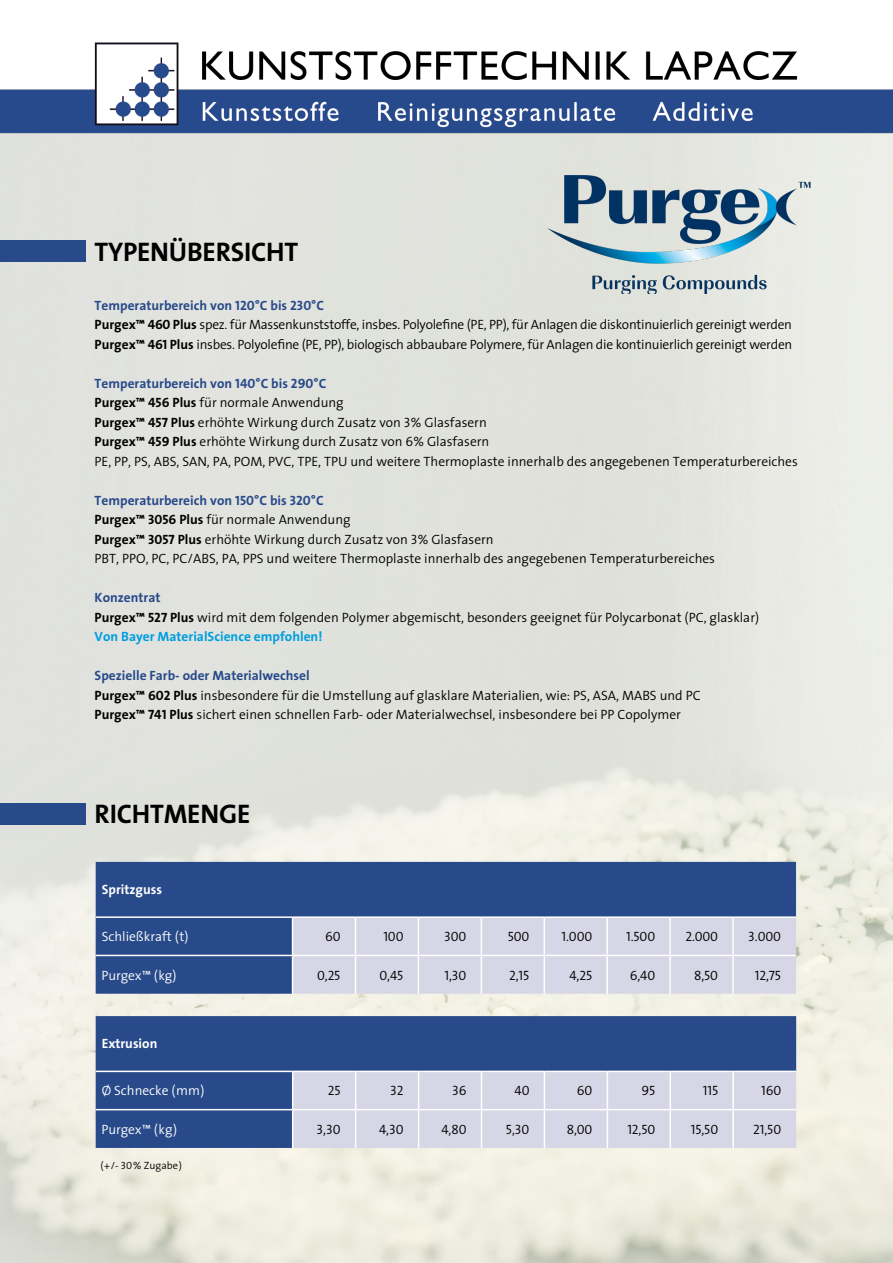
<style>
.page{position:relative;width:893px;height:1263px;background:#fff}
.page>*{position:absolute;margin:0;border:0;box-sizing:border-box;transform-origin:0 0}
.t1{font:700 27px "The Sans";letter-spacing:-.01em;color:#000}
.t2{font:300 13.5px/19.5px "The Sans";color:#000}
.t3{font:300 13.5px/19.5px "The Sans";letter-spacing:-.02em;color:#000}
.t4{font:13.5px "The Sans Semi Light Caps";letter-spacing:-.01em;color:#000}
.t5{font:300 13.5px "The Sans";color:#fff}
.t6{font:700 13.5px "The Sans";color:#fff}
.t7{font:300 10.5px "The Sans";color:#000}
.s1{font-weight:700;color:#284a8a}
.s2{font-family:"The Sans Bold Caps";font-weight:400;color:#284a8a}
.s3{font-weight:700}
.s4{font-family:"The Sans Bold Caps";font-weight:400}
.s5{font-family:"The Sans Semi Light Caps";font-weight:400}
.s6{font-weight:700;color:#009ee0}
</style>
<div class="page">
<img style="left:0;top:150px;width:893px;height:1113px">
<div style="left:0;top:240px;width:85px;height:22px;background:#284a8a"></div>
<div style="left:96px;top:862px;width:700px;height:132px;background:#284a8a"></div>
<div style="left:293px;top:918px;width:503px;height:76px;background:#d6d6e6"></div>
<hr style="left:96px;top:916px;width:197px;height:2px;background:#fff">
<hr style="left:293px;top:916px;width:62px;height:2px;background:#fff">
<hr style="left:292px;top:918px;width:1px;height:37px;background:#fff">
<hr style="left:355px;top:916px;width:63px;height:2px;background:#fff">
<hr style="left:355px;top:918px;width:1px;height:37px;background:#fff">
<hr style="left:418px;top:916px;width:63px;height:2px;background:#fff">
<hr style="left:418px;top:918px;width:1px;height:37px;background:#fff">
<hr style="left:481px;top:916px;width:63px;height:2px;background:#fff">
<hr style="left:481px;top:918px;width:1px;height:37px;background:#fff">
<hr style="left:544px;top:916px;width:63px;height:2px;background:#fff">
<hr style="left:544px;top:918px;width:1px;height:37px;background:#fff">
<hr style="left:607px;top:916px;width:63px;height:2px;background:#fff">
<hr style="left:606px;top:918px;width:2px;height:37px;background:#fff">
<hr style="left:670px;top:916px;width:63px;height:2px;background:#fff">
<hr style="left:669px;top:918px;width:2px;height:37px;background:#fff">
<hr style="left:733px;top:916px;width:63px;height:2px;background:#fff">
<hr style="left:732px;top:918px;width:2px;height:37px;background:#fff">
<hr style="left:96px;top:955px;width:197px;height:1px;background:#fff">
<hr style="left:293px;top:955px;width:62px;height:1px;background:#fff">
<hr style="left:292px;top:956px;width:1px;height:38px;background:#fff">
<hr style="left:355px;top:955px;width:63px;height:1px;background:#fff">
<hr style="left:355px;top:956px;width:1px;height:38px;background:#fff">
<hr style="left:418px;top:955px;width:63px;height:1px;background:#fff">
<hr style="left:418px;top:956px;width:1px;height:38px;background:#fff">
<hr style="left:481px;top:955px;width:63px;height:1px;background:#fff">
<hr style="left:481px;top:956px;width:1px;height:38px;background:#fff">
<hr style="left:544px;top:955px;width:63px;height:1px;background:#fff">
<hr style="left:544px;top:956px;width:1px;height:38px;background:#fff">
<hr style="left:607px;top:955px;width:63px;height:1px;background:#fff">
<hr style="left:606px;top:956px;width:2px;height:38px;background:#fff">
<hr style="left:670px;top:955px;width:63px;height:1px;background:#fff">
<hr style="left:669px;top:956px;width:2px;height:38px;background:#fff">
<hr style="left:733px;top:955px;width:63px;height:1px;background:#fff">
<hr style="left:732px;top:956px;width:2px;height:38px;background:#fff">
<div style="left:96px;top:1016px;width:700px;height:132px;background:#284a8a"></div>
<div style="left:293px;top:1072px;width:503px;height:76px;background:#d6d6e6"></div>
<hr style="left:96px;top:1071px;width:197px;height:1px;background:#fff">
<hr style="left:293px;top:1071px;width:63px;height:1px;background:#fff">
<hr style="left:292px;top:1072px;width:1px;height:37px;background:#fff">
<hr style="left:356px;top:1071px;width:63px;height:1px;background:#fff">
<hr style="left:355px;top:1072px;width:1px;height:37px;background:#fff">
<hr style="left:419px;top:1071px;width:62px;height:1px;background:#fff">
<hr style="left:418px;top:1072px;width:1px;height:37px;background:#fff">
<hr style="left:481px;top:1071px;width:63px;height:1px;background:#fff">
<hr style="left:481px;top:1072px;width:1px;height:37px;background:#fff">
<hr style="left:544px;top:1071px;width:63px;height:1px;background:#fff">
<hr style="left:544px;top:1072px;width:1px;height:37px;background:#fff">
<hr style="left:607px;top:1071px;width:63px;height:1px;background:#fff">
<hr style="left:607px;top:1072px;width:1px;height:37px;background:#fff">
<hr style="left:670px;top:1071px;width:63px;height:1px;background:#fff">
<hr style="left:670px;top:1072px;width:1px;height:37px;background:#fff">
<hr style="left:733px;top:1071px;width:63px;height:1px;background:#fff">
<hr style="left:732px;top:1072px;width:2px;height:37px;background:#fff">
<hr style="left:96px;top:1109px;width:197px;height:1px;background:#fff">
<hr style="left:293px;top:1109px;width:63px;height:1px;background:#fff">
<hr style="left:292px;top:1110px;width:1px;height:38px;background:#fff">
<hr style="left:356px;top:1109px;width:63px;height:1px;background:#fff">
<hr style="left:355px;top:1110px;width:1px;height:38px;background:#fff">
<hr style="left:419px;top:1109px;width:62px;height:1px;background:#fff">
<hr style="left:418px;top:1110px;width:1px;height:38px;background:#fff">
<hr style="left:481px;top:1109px;width:63px;height:1px;background:#fff">
<hr style="left:481px;top:1110px;width:1px;height:38px;background:#fff">
<hr style="left:544px;top:1109px;width:63px;height:1px;background:#fff">
<hr style="left:544px;top:1110px;width:1px;height:38px;background:#fff">
<hr style="left:607px;top:1109px;width:63px;height:1px;background:#fff">
<hr style="left:607px;top:1110px;width:1px;height:38px;background:#fff">
<hr style="left:670px;top:1109px;width:63px;height:1px;background:#fff">
<hr style="left:670px;top:1110px;width:1px;height:38px;background:#fff">
<hr style="left:733px;top:1109px;width:63px;height:1px;background:#fff">
<hr style="left:732px;top:1110px;width:2px;height:38px;background:#fff">
<div style="left:0;top:803px;width:85px;height:21px;background:#284a8a"></div>
<img style="left:547px;top:176px;width:264px;height:118px">
<img style="left:0;top:42px;width:893px;height:108px">
<h1 class="t1" style="left:95px;top:229px;width:205px">TYPENÜBERSICHT</h1>
<p class="t3" style="left:95px;top:295px;width:699px"><span class="s1">Temperaturbereich von</span> <span class="s2">120°C</span> <span class="s1">bis</span> <span class="s2">230°C<br></span><span class="s3">Purgex™</span> <span class="s4">460</span> <span class="s3">Plus</span> spez. für Massenkunststoffe, insbes. Polyolefine (PE, PP), für Anlagen die diskontinuierlich gereinigt werden<br><span class="s3">Purgex™</span> <span class="s4">461</span> <span class="s3">Plus</span> insbes. Polyolefine (PE, PP), biologisch abbaubare Polymere, für Anlagen die kontinuierlich gereinigt werden</p>
<p class="t2" style="left:95px;top:373px;width:705px"><span class="s1">Temperaturbereich von</span> <span class="s2">140°C</span> <span class="s1">bis</span> <span class="s2">290°C<br></span><span class="s3">Purgex™</span> <span class="s4">456</span> <span class="s3">Plus</span> für normale Anwendung<br><span class="s3">Purgex™</span> <span class="s4">457</span> <span class="s3">Plus</span> erhöhte Wirkung durch Zusatz von <span class="s5">3</span>% Glasfasern<br><span class="s3">Purgex™</span> <span class="s4">459</span> <span class="s3">Plus</span> erhöhte Wirkung durch Zusatz von <span class="s5">6</span>% Glasfasern<br>PE, PP, PS, ABS, SAN, PA, POM, PVC, TPE, TPU und weitere Thermoplaste innerhalb des angegebenen Temperaturbereiches</p>
<p class="t2" style="left:95px;top:490px;width:622px"><span class="s1">Temperaturbereich von</span> <span class="s2">150°C</span> <span class="s1">bis</span> <span class="s2">320°C<br></span><span class="s3">Purgex™</span> <span class="s4">3056</span> <span class="s3">Plus</span> für normale Anwendung<br><span class="s3">Purgex™</span> <span class="s4">3057</span> <span class="s3">Plus</span> erhöhte Wirkung durch Zusatz von <span class="s5">3</span>% Glasfasern<br>PBT, PPO, PC, PC/ABS, PA, PPS und weitere Thermoplaste innerhalb des angegebenen Temperaturbereiches</p>
<p class="t2" style="left:95px;top:587px;width:666px"><span class="s1">Konzentrat<br></span><span class="s3">Purgex™</span> <span class="s4">527</span> <span class="s3">Plus</span> wird mit dem folgenden Polymer abgemischt, besonders geeignet für Polycarbonat (PC, glasklar)<br><span class="s6">Von Bayer MaterialScience empfohlen!</span></p>
<p class="t2" style="left:95px;top:665px;width:608px"><span class="s1">Spezielle Farb- oder Materialwechsel<br></span><span class="s3">Purgex™</span> <span class="s4">602</span> <span class="s3">Plus</span> insbesondere für die Umstellung auf glasklare Materialien, wie: PS, ASA, MABS und PC<br><span class="s3">Purgex™</span> <span class="s4">741</span> <span class="s3">Plus</span> sichert einen schnellen Farb- oder Materialwechsel, insbesondere bei PP Copolymer</p>
<h1 class="t1" style="left:95px;top:792px;width:157px">RICHTMENGE</h1>
<p class="t6" style="left:102px;top:878px;width:62px">Spritzguss</p>
<p class="t5" style="left:102px;top:925px;width:88px">Schließkraft (t)</p>
<p class="t4" style="left:325px;top:925px;width:17px">60</p>
<p class="t4" style="left:383px;top:925px;width:22px">100</p>
<p class="t4" style="left:444px;top:925px;width:24px">300</p>
<p class="t4" style="left:508px;top:925px;width:23px">500</p>
<p class="t4" style="left:562px;top:925px;width:32px">1.000</p>
<p class="t4" style="left:626px;top:925px;width:31px">1.500</p>
<p class="t4" style="left:685px;top:925px;width:34px">2.000</p>
<p class="t4" style="left:748px;top:925px;width:34px">3.000</p>
<p class="t5" style="left:102px;top:964px;width:77px">Purgex™ (kg)</p>
<p class="t4" style="left:317px;top:964px;width:25px">0,25</p>
<p class="t4" style="left:380px;top:964px;width:25px">0,45</p>
<p class="t4" style="left:444px;top:964px;width:23px">1,30</p>
<p class="t4" style="left:509px;top:964px;width:22px">2,15</p>
<p class="t4" style="left:569px;top:964px;width:24px">4,25</p>
<p class="t4" style="left:630px;top:964px;width:27px">6,40</p>
<p class="t4" style="left:694px;top:964px;width:26px">8,50</p>
<p class="t4" style="left:755px;top:964px;width:28px">12,75</p>
<p class="t6" style="left:102px;top:1032px;width:57px">Extrusion</p>
<p class="t5" style="left:102px;top:1080px;width:104px">Ø Schnecke (mm)</p>
<p class="t4" style="left:328px;top:1080px;width:14px">25</p>
<p class="t4" style="left:390px;top:1080px;width:15px">32</p>
<p class="t4" style="left:452px;top:1080px;width:16px">36</p>
<p class="t4" style="left:514px;top:1080px;width:17px">40</p>
<p class="t4" style="left:577px;top:1080px;width:17px">60</p>
<p class="t4" style="left:641px;top:1080px;width:15px">95</p>
<p class="t4" style="left:703px;top:1080px;width:17px">115</p>
<p class="t4" style="left:761px;top:1080px;width:22px">160</p>
<p class="t5" style="left:102px;top:1118px;width:77px">Purgex™ (kg)</p>
<p class="t4" style="left:317px;top:1118px;width:26px">3,30</p>
<p class="t4" style="left:379px;top:1118px;width:26px">4,30</p>
<p class="t4" style="left:441px;top:1118px;width:27px">4,80</p>
<p class="t4" style="left:506px;top:1118px;width:25px">5,30</p>
<p class="t4" style="left:567px;top:1118px;width:27px">8,00</p>
<p class="t4" style="left:627px;top:1118px;width:29px">12,50</p>
<p class="t4" style="left:691px;top:1118px;width:29px">15,50</p>
<p class="t4" style="left:753px;top:1118px;width:29px">21,50</p>
<p class="t7" style="left:100px;top:1156px;width:83px">(+/- <span class="s5">30</span>% Zugabe)</p>
</div>
